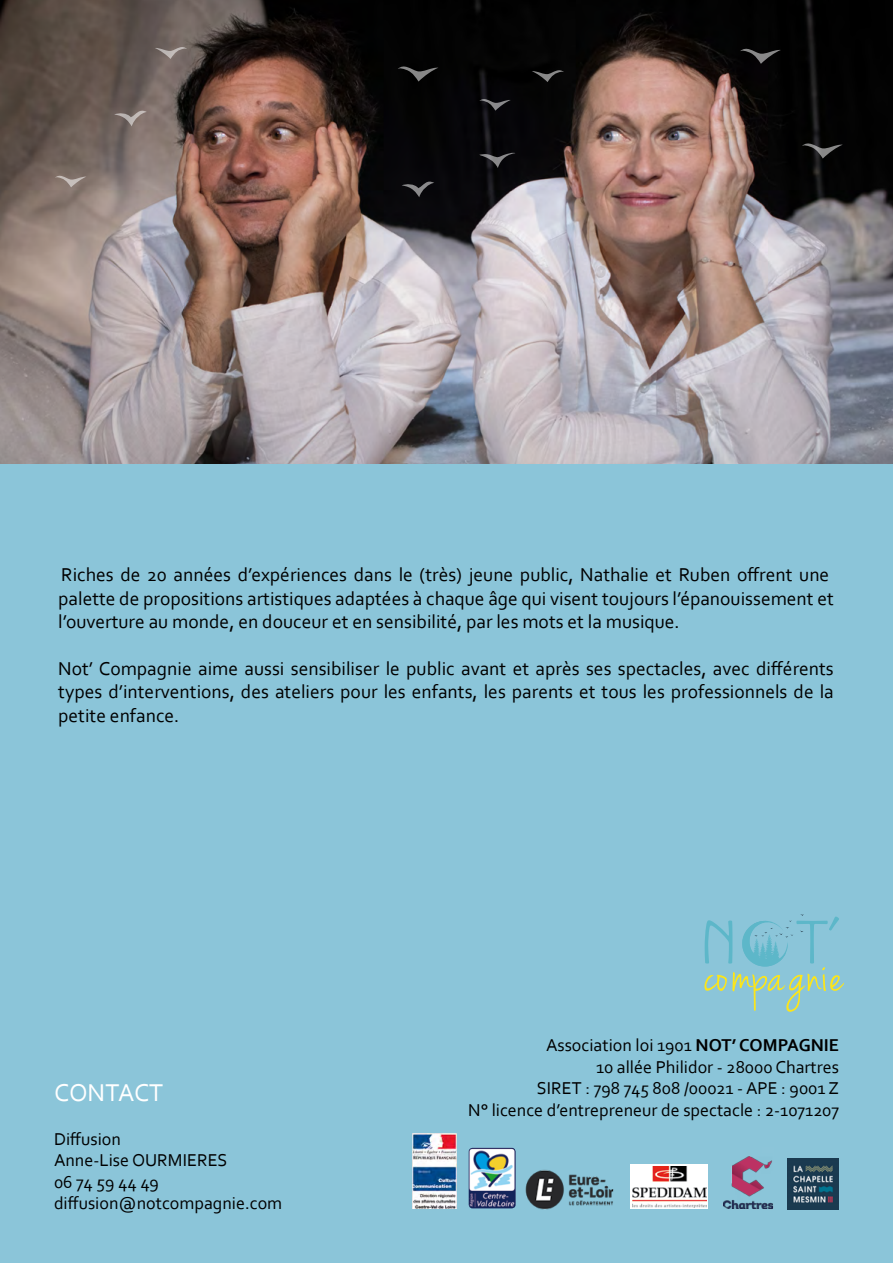
<style>
.page{position:relative;width:893px;height:1263px;background:#fff}
.page>*{position:absolute;margin:0;border:0;box-sizing:border-box;transform-origin:0 0}
.t1{font:54px "Jenna Sue";letter-spacing:.015em;color:#fbe51b}
.t2{font:54px "Kolo LP Std";color:#5db7c9}
.t3{font:25.5px "Corbel";color:#fff}
.t4{font:19.5px/23.4px "Corbel";color:#000}
.t5{font:18px/21.6px "Corbel";color:#000}
.s1{font-weight:700}
</style>
<div class="page">
<div style="left:0;top:270px;width:893px;height:993px;background:#8bc5d9"></div>
<img style="left:722px;top:1156px;width:52px;height:54px">
<img style="left:525px;top:1169px;width:89px;height:41px">
<img style="left:469px;top:1148px;width:47px;height:60px">
<img style="left:413px;top:1133px;width:43px;height:76px">
<svg style="left:630px;top:1164px;width:78px;height:45px"></svg>
<img style="left:632px;top:1166px;width:74px;height:41px">
<svg style="left:742px;top:920px;width:51px;height:46px"></svg>
<img style="left:0;top:0;width:893px;height:463px">
<svg style="left:479px;top:152px;width:36px;height:16px"></svg>
<svg style="left:55px;top:173px;width:31px;height:14px"></svg>
<svg style="left:479px;top:96px;width:32px;height:15px"></svg>
<svg style="left:740px;top:45px;width:41px;height:19px"></svg>
<svg style="left:155px;top:44px;width:32px;height:15px"></svg>
<svg style="left:114px;top:108px;width:33px;height:18px"></svg>
<svg style="left:802px;top:140px;width:41px;height:19px"></svg>
<svg style="left:397px;top:63px;width:41px;height:19px"></svg>
<svg style="left:532px;top:67px;width:32px;height:15px"></svg>
<svg style="left:402px;top:179px;width:32px;height:18px"></svg>
<img style="left:788px;top:1159px;width:50px;height:50px">
<p class="t4" style="left:58px;top:562px;width:777px">Riches de 20 années d’expériences dans le (très) jeune public, Nathalie et Ruben offrent une palette de propositions artistiques adaptées à chaque âge qui visent toujours l’épanouissement et l’ouverture au monde, en douceur et en sensibilité, par les mots et la musique.</p>
<p class="t4" style="left:58px;top:656px;width:777px;text-align:justify">Not’ Compagnie aime aussi sensibiliser le public avant et après ses spectacles, avec différents types d’interventions, des ateliers pour les enfants, les parents et tous les professionnels de la petite enfance.</p>
<h1 class="t2" style="left:701px;top:906px;width:140px">N T’</h1>
<h2 class="t3" style="left:54px;top:1077px;width:111px">CONTACT</h2>
<p class="t5" style="left:54px;top:1127px;width:230px">Diffusion<br>Anne-Lise OURMIERES<br>06 74 59 44 49 diffusion@notcompagnie.com</p>
<h1 class="t1" style="left:704px;top:944px;width:140px">compagnie</h1>
<p class="t5" style="left:468px;top:1034px;width:372px;text-align:right">Association loi 1901 <span class="s1">NOT’ COMPAGNI E<br></span>10 allée Philidor - 28000 Chartres<br>SIRET : 798 745 808 /00021 - APE : 9001 Z<br>N° licence d’entrepreneur de spectacle : 2-1071207</p>
</div>
